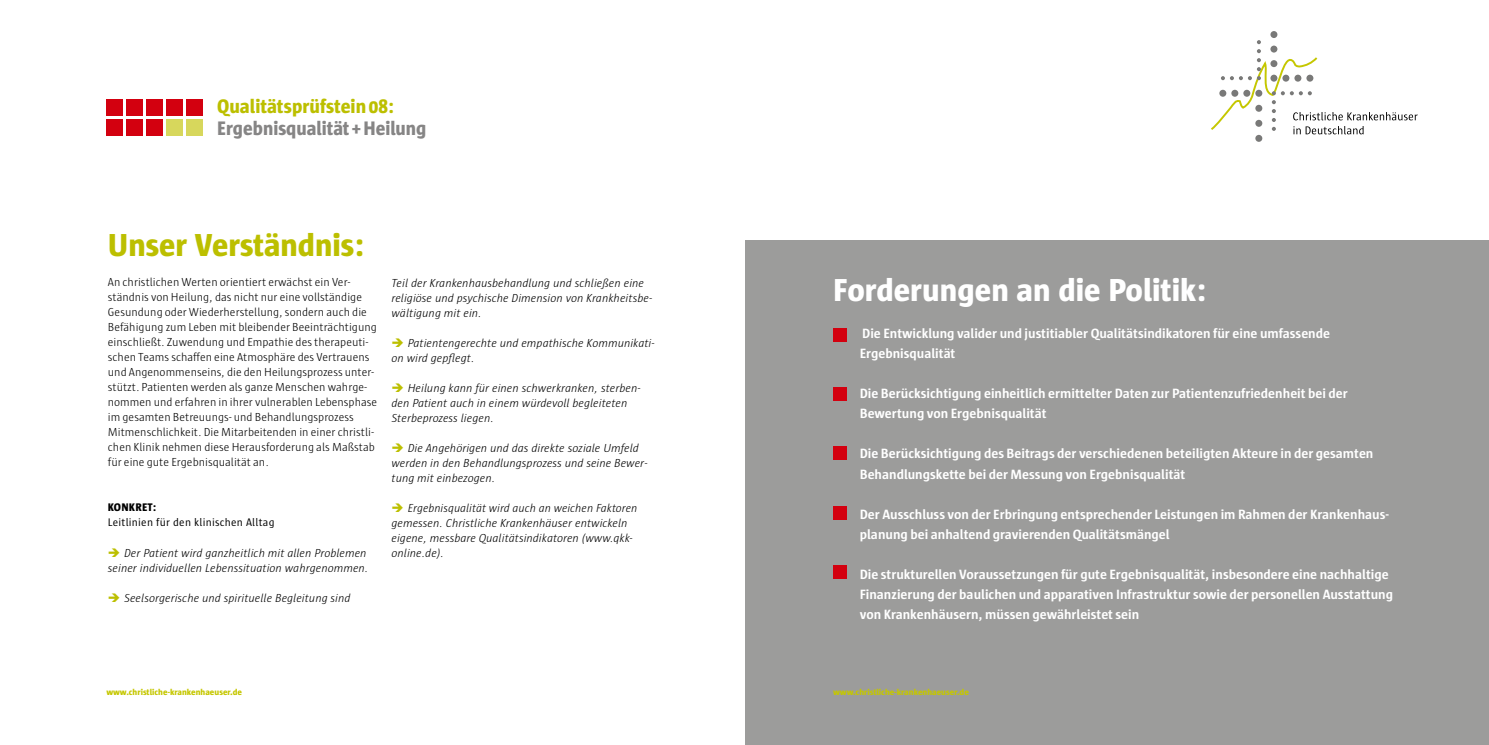
<style>
.page{position:relative;width:1489px;height:745px;background:#fff}
.page>*{position:absolute;margin:0;border:0;box-sizing:border-box;transform-origin:0 0}
.t1{font:800 32.5px "Sun";color:#fff}
.t2{font:800 32.5px "Sun";color:#bcbf00}
.t3{font:800 20px "Sun";color:#868585;scale:.93 1}
.t4{font:800 20px "Sun";color:#bcbf00;scale:.95 1}
.t5{font:700 13.75px/20px "Sun";color:#fff}
.t6{font:italic 300 11.88px/15px "Sun";color:#000}
.t7{font:300 11.88px/15px "Sun";color:#000}
.t8{font:11.25px "Sun";letter-spacing:.02em;color:#000}
.t9{font:800 11.25px "Sun";letter-spacing:.02em;color:#000}
.t10{font:800 8.75px "Sun";color:#c5c700}
.s1{color:#bcbf00}
</style>
<div class="page">
<div style="left:745px;top:240px;width:743px;height:504px;background:#9c9c9b"></div>
<div style="left:106px;top:99px;width:16px;height:16px;background:#d3000f"></div>
<div style="left:126px;top:99px;width:16px;height:16px;background:#d3000f"></div>
<div style="left:146px;top:99px;width:16px;height:16px;background:#d3000f"></div>
<div style="left:166px;top:99px;width:16px;height:16px;background:#d3000f"></div>
<div style="left:186px;top:99px;width:16px;height:16px;background:#d3000f"></div>
<div style="left:106px;top:119px;width:16px;height:16px;background:#d3000f"></div>
<div style="left:126px;top:119px;width:16px;height:16px;background:#d3000f"></div>
<div style="left:146px;top:119px;width:16px;height:16px;background:#d3000f"></div>
<div style="left:166px;top:119px;width:16px;height:16px;background:#d7d75c"></div>
<div style="left:186px;top:119px;width:16px;height:16px;background:#d7d75c"></div>
<svg style="left:1211px;top:31px;width:206px;height:111px"></svg>
<div style="left:833px;top:327px;width:13px;height:14px;background:#d3000f"></div>
<div style="left:833px;top:386px;width:13px;height:14px;background:#d3000f"></div>
<div style="left:833px;top:446px;width:13px;height:14px;background:#d3000f"></div>
<div style="left:833px;top:505px;width:13px;height:14px;background:#d3000f"></div>
<div style="left:833px;top:565px;width:13px;height:13px;background:#d3000f"></div>
<h2 class="t4" style="left:217px;top:95px;width:187px">Qualitätsprüfstein 08:</h2>
<h2 class="t3" style="left:217px;top:117px;width:226px">Ergebnisqualität+Heilung</h2>
<h1 class="t2" style="left:108px;top:226px;width:257px">Unser Verständnis:</h1>
<p class="t7" style="left:108px;top:274px;width:271px">An christlichen Werten orientiert erwächst ein Ver&shy;ständnis von Heilung, das nicht nur eine vollständige Gesundung oder Wiederherstellung, sondern auch die Befähigung zum Leben mit bleibender Beeinträchtigung einschließt. Zuwendung und Empathie des therapeuti&shy;schen Teams schaffen eine Atmosphäre des Vertrauens und Angenommenseins, die den Heilungsprozess unter&shy;stützt. Patienten werden als ganze Menschen wahrge&shy;nommen und erfahren in ihrer vulnerablen Lebensphase im gesamten Betreuungs- und Behandlungsprozess Mitmenschlichkeit. Die Mitarbeitenden in einer christli&shy;chen Klinik nehmen diese Herausforderung als Maßstab für eine gute Ergebnisqualität an.</p>
<p class="t9" style="left:108px;top:501px;width:50px">KONKRET:</p>
<p class="t8" style="left:108px;top:516px;width:168px">Leitlinien für den klinischen Alltag</p>
<p class="t6" style="left:108px;top:544px;width:262px"><span class="s1">➔</span> Der Patient wird ganzheitlich mit allen Problemen seiner individuellen Lebenssituation wahrgenommen.</p>
<p class="t6" style="left:108px;top:589px;width:244px"><span class="s1">➔</span> Seelsorgerische und spirituelle Begleitung sind</p>
<p class="t6" style="left:391px;top:275px;width:262px">Teil der Krankenhausbehandlung und schließen eine religiöse und psychische Dimension von Krankheitsbe&shy;wältigung mit ein.</p>
<p class="t6" style="left:391px;top:335px;width:264px"><span class="s1">➔</span> Patientengerechte und empathische Kommunikati&shy;on wird gepflegt.</p>
<p class="t6" style="left:391px;top:380px;width:250px"><span class="s1">➔</span> Heilung kann für einen schwerkranken, sterben&shy;den Patient auch in einem würdevoll begleiteten<br>Sterbeprozess liegen.</p>
<p class="t6" style="left:391px;top:440px;width:257px"><span class="s1">➔</span> Die Angehörigen und das direkte soziale Umfeld werden in den Behandlungsprozess und seine Bewer&shy;tung mit einbezogen.</p>
<p class="t6" style="left:391px;top:500px;width:247px"><span class="s1">➔</span> Ergebnisqualität wird auch an weichen Faktoren gemessen. Christliche Krankenhäuser entwickeln eigene, messbare Qualitätsindikatoren (www.qkk&shy;online.de).</p>
<p class="t10" style="left:106px;top:686px;width:137px">www.christliche-krankenhaeuser.de</p>
<h1 class="t1" style="left:833px;top:272px;width:374px">Forderungen an die Politik:</h1>
<p class="t5" style="left:859px;top:323px;width:472px">Die Entwicklung valider und justitiabler Qualitätsindikatoren für eine umfassende<br>Ergebnisqualität</p>
<p class="t5" style="left:859px;top:383px;width:489px">Die Berücksichtigung einheitlich ermittelter Daten zur Patientenzufriedenheit bei der<br>Bewertung von Ergebnisqualität</p>
<p class="t5" style="left:859px;top:443px;width:515px">Die Berücksichtigung des Beitrags der verschiedenen beteiligten Akteure in der gesamten<br>Behandlungskette bei der Messung von Ergebnisqualität</p>
<p class="t5" style="left:859px;top:503px;width:530px">Der Ausschluss von der Erbringung entsprechender Leistungen im Rahmen der Krankenhaus&shy;planung bei anhaltend gravierenden Qualitätsmängel</p>
<p class="t5" style="left:859px;top:563px;width:535px">Die strukturellen Voraussetzungen für gute Ergebnisqualität, insbesondere eine nachhaltige<br>Finanzierung der baulichen und apparativen Infrastruktur sowie der personellen Ausstattung von Krankenhäusern, müssen gewährleistet sein</p>
<p class="t10" style="left:833px;top:686px;width:137px">www.christliche-krankenhaeuser.de</p>
</div>
